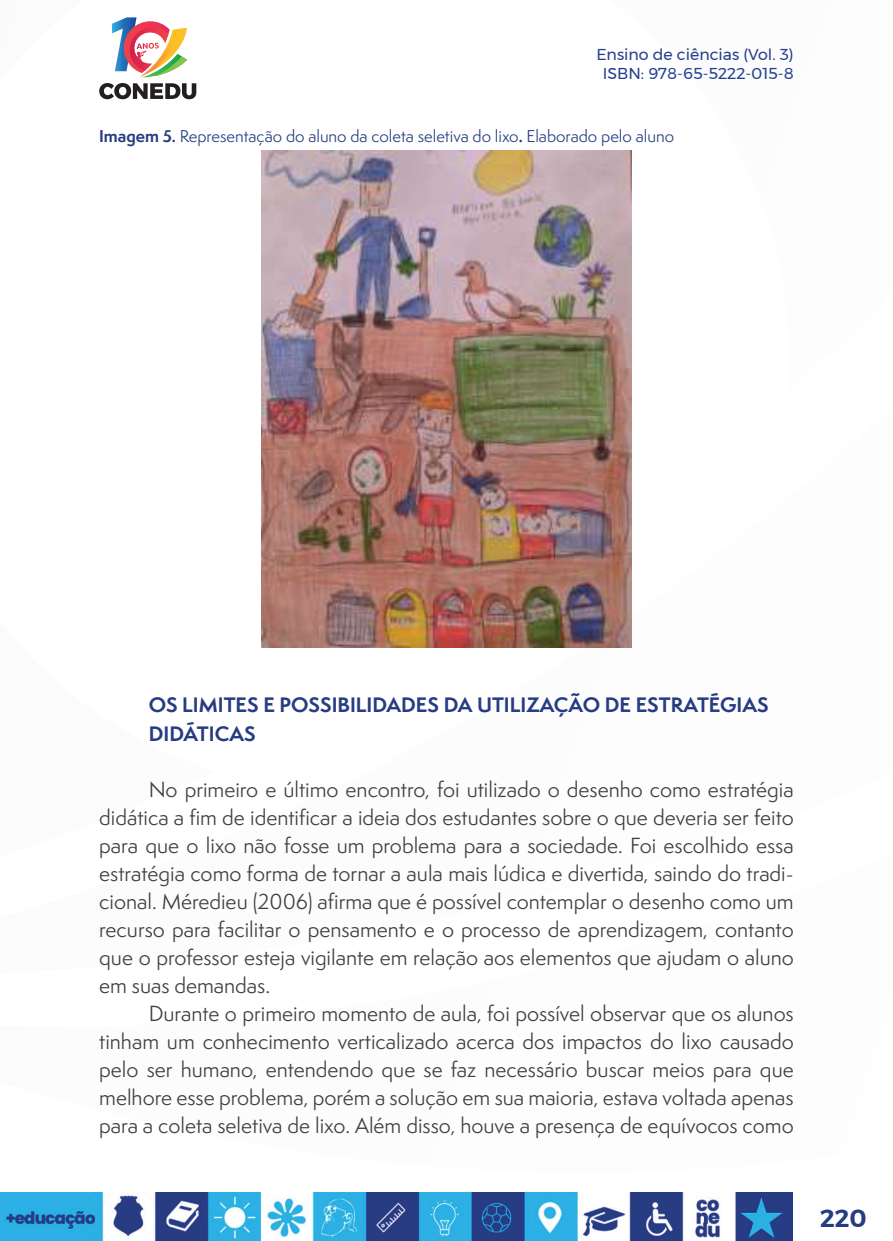
<style>
.page{position:relative;width:893px;height:1241px;background:#fff}
.page>*{position:absolute;margin:0;border:0;box-sizing:border-box;transform-origin:0 0}
.t1{font:600 24.5px "Montserrat";color:#263c82}
._7_CORPO{font:20.12px/28px "Semplicita Pro";color:#3e3e3f;text-align:justify}
._14_SUBTITULO_2{font:700 19.25px/28px "Semplicita Pro";color:#263c82}
._9_LEGENDAS{font:15.75px "Semplicita Pro";color:#263c82}
.t2{font:15.75px/18.9px "Montserrat";color:#253f8e;text-align:center}
.s1{font-weight:700}
</style>
<div class="page">
<svg style="left:112px;top:17px;width:75px;height:60px"></svg>
<svg style="left:99px;top:83px;width:97px;height:16px"></svg>
<img style="left:0;top:1192px;width:793px;height:48px">
<img style="left:261px;top:151px;width:371px;height:496px">
<p class="t2" style="left:596px;top:45px;width:199px">Ensino de ciências (Vol. 3)<br>ISBN: 978-65-5222-015-8</p>
<p class="_9_LEGENDAS" style="left:99px;top:125px;width:576px"><span class="s1">Imagem 5.</span> Representação do aluno da coleta seletiva do lixo<span class="s1">.</span> Elaborado pelo aluno</p>
<p class="_14_SUBTITULO_2" style="left:149px;top:690px;width:621px">OS LIMITES E POSSIBILIDADES DA UTILIZAÇÃO DE ESTRATÉGIAS<br>DIDÁTICAS</p>
<p class="_7_CORPO" style="left:99px;top:774px;width:696px;text-indent:50px">No primeiro e último encontro, foi utilizado o desenho como estratégia didática a fim de identificar a ideia dos estudantes sobre o que deveria ser feito para que o lixo não fosse um problema para a sociedade. Foi escolhido essa estratégia como forma de tornar a aula mais lúdica e divertida, saindo do tradi&shy;cional. Méredieu (2006) afirma que é possível contemplar o desenho como um recurso para facilitar o pensamento e o processo de aprendizagem, contanto que o professor esteja vigilante em relação aos elementos que ajudam o aluno em suas demandas.</p>
<p class="_7_CORPO" style="left:99px;top:998px;width:696px;text-indent:50px">Durante o primeiro momento de aula, foi possível observar que os alunos tinham um conhecimento verticalizado acerca dos impactos do lixo causado pelo ser humano, entendendo que se faz necessário buscar meios para que melhore esse problema, porém a solução em sua maioria, estava voltada apenas para a coleta seletiva de lixo. Além disso, houve a presença de equívocos como</p>
<p class="t1" style="left:820px;top:1198px;width:48px">220</p>
</div>
